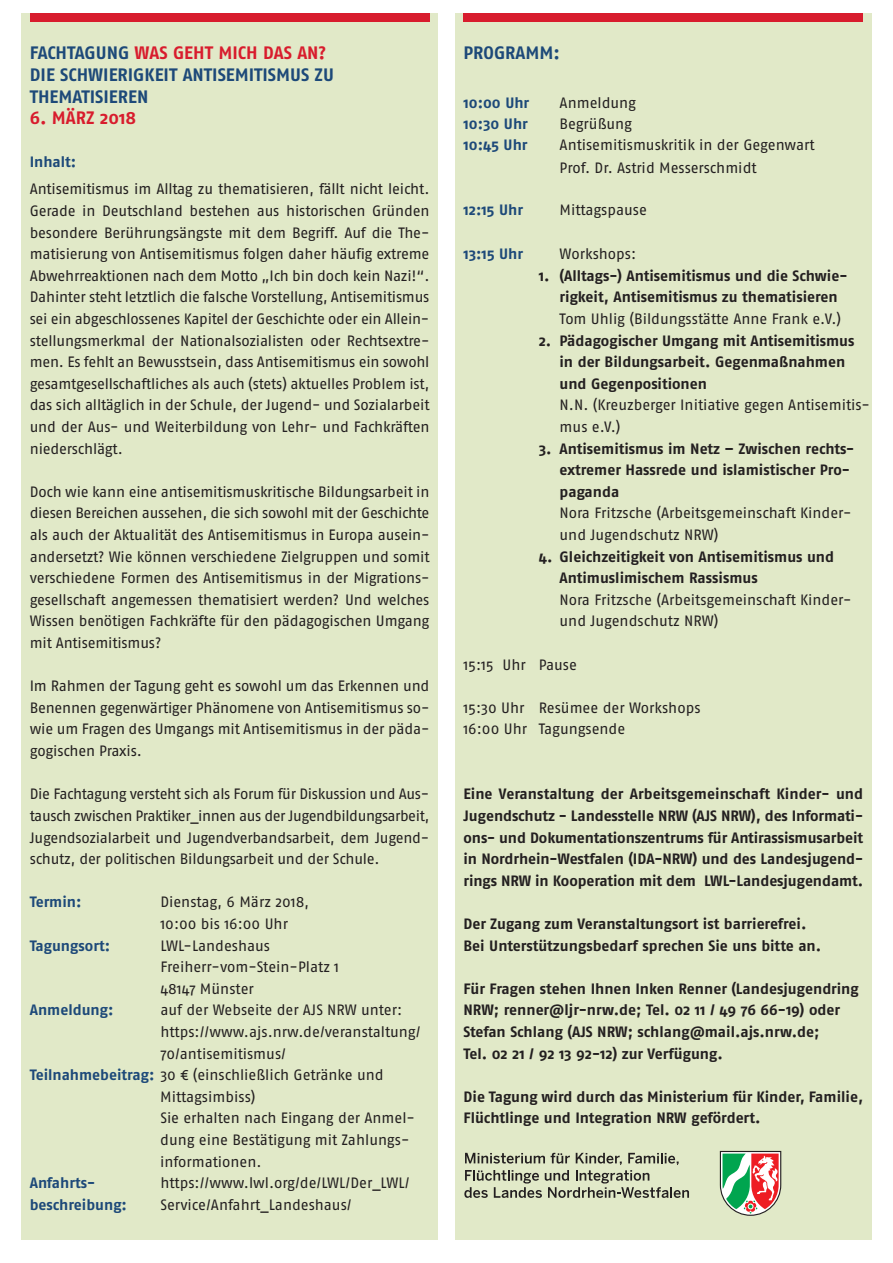
<style>
.page{position:relative;width:893px;height:1263px;background:#fff}
.page>*{position:absolute;margin:0;border:0;box-sizing:border-box;transform-origin:0 0}
.t1{font:700 18px/21.6px "Fago No";color:#1d4979}
.t2{font:700 18px "Fago No";color:#d81c2d}
.t3{font:15px/21.6px "Fago No";letter-spacing:-.005em;color:#231f20}
.t4{font:700 15px/21.6px "Fago No";letter-spacing:-.005em;color:#231f20}
.t5{font:700 15px "Fago No";color:#1d4979}
.s1{color:#d81c2d}
.s2{font-weight:700;color:#1d4979}
</style>
<div class="page">
<div style="left:21px;top:13px;width:417px;height:1226px;background:#e1e9c8"></div>
<div style="left:30px;top:13px;width:399px;height:8px;background:#d81c2d"></div>
<div style="left:455px;top:13px;width:417px;height:1226px;background:#e1e9c8"></div>
<div style="left:463px;top:13px;width:400px;height:8px;background:#d81c2d"></div>
<svg style="left:720px;top:1151px;width:61px;height:65px;background:#aea48e"></svg>
<svg style="left:464px;top:1153px;width:225px;height:45px"></svg>
<p class="t1" style="left:30px;top:42px;width:306px">FACHTAGUNG <span class="s1">WAS GEHT MICH DAS AN?<br></span>DIE SCHWIERIGKEIT ANTISEMITISMUS ZU<br>THEMATISIEREN</p>
<p class="t2" style="left:30px;top:107px;width:108px">6. MÄRZ 2018</p>
<p class="t5" style="left:30px;top:153px;width:48px">Inhalt:</p>
<p class="t3" style="left:30px;top:178px;width:401px;text-align:justify">Antisemitismus im Alltag zu thematisieren, fällt nicht leicht.<br>Gerade in Deutschland bestehen aus historischen Gründen besondere Berührungsängste mit dem Begriff. Auf die The&shy;matisierung von Antisemitismus folgen daher häufig extreme Abwehrreaktionen nach dem Motto „Ich bin doch kein Nazi!“.<br>Dahinter steht letztlich die falsche Vorstellung, Antisemitismus sei ein abgeschlossenes Kapitel der Geschichte oder ein Allein&shy;stellungsmerkmal der Nationalsozialisten oder Rechtsextre&shy;men. Es fehlt an Bewusstsein, dass Antisemitismus ein sowohl gesamtgesellschaftliches als auch (stets) aktuelles Problem ist, das sich alltäglich in der Schule, der Jugend- und Sozialarbeit und der Aus- und Weiterbildung von Lehr- und Fachkräften niederschlägt.</p>
<p class="t3" style="left:30px;top:481px;width:401px;text-align:justify">Doch wie kann eine antisemitismuskritische Bildungsarbeit in diesen Bereichen aussehen, die sich sowohl mit der Geschichte als auch der Aktualität des Antisemitismus in Europa ausein&shy;andersetzt? Wie können verschiedene Zielgruppen und somit verschiedene Formen des Antisemitismus in der Migrations&shy;gesellschaft angemessen thematisiert werden? Und welches Wissen benötigen Fachkräfte für den pädagogischen Umgang mit Antisemitismus?</p>
<p class="t3" style="left:30px;top:675px;width:401px;text-align:justify">Im Rahmen der Tagung geht es sowohl um das Erkennen und Benennen gegenwärtiger Phänomene von Antisemitismus so&shy;wie um Fragen des Umgangs mit Antisemitismus in der päda&shy;gogischen Praxis.</p>
<p class="t3" style="left:30px;top:783px;width:401px;text-align:justify">Die Fachtagung versteht sich als Forum für Diskussion und Aus&shy;tausch zwischen Praktiker_innen aus der Jugendbildungsarbeit, Jugendsozialarbeit und Jugendverbandsarbeit, dem Jugend&shy;schutz, der politischen Bildungsarbeit und der Schule.</p>
<p class="t5" style="left:30px;top:893px;width:53px">Termin:</p>
<p class="t3" style="left:160px;top:891px;width:150px">Dienstag, 6 März 2018,<br>10:00 bis 16:00 Uhr</p>
<p class="t5" style="left:30px;top:936px;width:82px">Tagungsort:</p>
<p class="t3" style="left:160px;top:934px;width:180px">LWL-Landeshaus<br>Freiherr-vom-Stein-Platz 1<br>48147 Münster</p>
<p class="t5" style="left:30px;top:1001px;width:85px">Anmeldung:</p>
<p class="t3" style="left:160px;top:999px;width:243px">auf der Webseite der AJS NRW unter:</p>
<p class="t3" style="left:160px;top:1021px;width:262px">https://www.ajs.nrw.de/veranstaltung/</p>
<p class="t3" style="left:160px;top:1042px;width:127px">70/antisemitismus/</p>
<p class="t3" style="left:30px;top:1064px;width:355px"><span class="s2">Teilnahmebeitrag:</span> 30 € (einschließlich Getränke und</p>
<p class="t3" style="left:160px;top:1085px;width:97px">Mittagsimbiss)</p>
<p class="t3" style="left:160px;top:1107px;width:256px">Sie erhalten nach Eingang der Anmel-</p>
<p class="t3" style="left:160px;top:1129px;width:251px">dung eine Bestätigung mit Zahlungs-</p>
<p class="t3" style="left:160px;top:1150px;width:103px">informationen.</p>
<p class="t5" style="left:30px;top:1174px;width:67px">Anfahrts-</p>
<p class="t3" style="left:160px;top:1172px;width:251px">https://www.lwl.org/de/LWL/Der_LWL/</p>
<p class="t5" style="left:30px;top:1196px;width:99px">beschreibung:</p>
<p class="t3" style="left:160px;top:1193px;width:193px">Service/Anfahrt_Landeshaus/</p>
<p class="t1" style="left:463px;top:42px;width:98px">PROGRAMM:</p>
<p class="t5" style="left:463px;top:94px;width:67px">10:00 Uhr</p>
<p class="t3" style="left:560px;top:92px;width:78px">Anmeldung</p>
<p class="t5" style="left:463px;top:115px;width:66px">10:30 Uhr</p>
<p class="t3" style="left:560px;top:113px;width:74px">Begrüßung</p>
<p class="t5" style="left:463px;top:136px;width:66px">10:45 Uhr</p>
<p class="t3" style="left:560px;top:134px;width:257px;line-height:22.5px">Antisemitismuskritik in der Gegenwart<br>Prof. Dr. Astrid Messerschmidt</p>
<p class="t5" style="left:463px;top:201px;width:61px">12:15 Uhr</p>
<p class="t3" style="left:560px;top:199px;width:89px">Mittagspause</p>
<p class="t5" style="left:463px;top:245px;width:61px">13:15 Uhr</p>
<p class="t3" style="left:560px;top:242px;width:78px">Workshops:</p>
<p class="t4" style="left:559px;top:265px;width:290px;text-indent:-21px">1. (Alltags-) Antisemitismus und die Schwie&shy;rigkeit, Antisemitismus zu thematisieren</p>
<p class="t3" style="left:560px;top:308px;width:283px">Tom Uhlig (Bildungsstätte Anne Frank e.V.)</p>
<p class="t4" style="left:559px;top:329px;width:297px;text-indent:-21px">2. Pädagogischer Umgang mit Antisemitismus in der Bildungsarbeit. Gegenmaßnahmen und Gegenpositionen</p>
<p class="t3" style="left:560px;top:394px;width:312px">N.N. (Kreuzberger Initiative gegen Antisemitis&shy;mus e.V.)</p>
<p class="t4" style="left:560px;top:437px;width:296px;text-indent:-21px">3. Antisemitismus im Netz – Zwischen rechts&shy;extremer Hassrede und islamistischer Pro&shy;paganda</p>
<p class="t3" style="left:560px;top:502px;width:294px">Nora Fritzsche (Arbeitsgemeinschaft Kinder&shy;und Jugendschutz NRW)</p>
<p class="t4" style="left:560px;top:545px;width:276px;text-indent:-21px">4. Gleichzeitigkeit von Antisemitismus und<br>Antimuslimischem Rassismus</p>
<p class="t3" style="left:560px;top:589px;width:294px">Nora Fritzsche (Arbeitsgemeinschaft Kinder&shy;und Jugendschutz NRW)</p>
<p class="t3" style="left:463px;top:653px;width:115px">15:15 Uhr Pause</p>
<p class="t3" style="left:463px;top:697px;width:239px">15:30 Uhr Resümee der Workshops<br>16:00 Uhr Tagungsende</p>
<p class="t4" style="left:463px;top:783px;width:401px;text-align:justify">Eine Veranstaltung der Arbeitsgemeinschaft Kinder- und Jugendschutz - Landesstelle NRW (AJS NRW), des Informati&shy;ons- und Dokumentationszentrums für Antirassismusarbeit in Nordrhein-Westfalen (IDA-NRW) und des Landesjugend&shy;rings NRW in Kooperation mit dem LWL-Landesjugendamt.</p>
<p class="t4" style="left:463px;top:913px;width:359px">Der Zugang zum Veranstaltungsort ist barrierefrei.<br>Bei Unterstützungsbedarf sprechen Sie uns bitte an.</p>
<p class="t4" style="left:463px;top:977px;width:397px">Für Fragen stehen Ihnen Inken Renner (Landesjugendring NRW; renner@ljr-nrw.de; Tel. 02 11 / 49 76 66-19) oder Stefan Schlang (AJS NRW; schlang@mail.ajs.nrw.de;<br>Tel. 02 21 / 92 13 92-12) zur Verfügung.</p>
<p class="t4" style="left:463px;top:1085px;width:401px">Die Tagung wird durch das Ministerium für Kinder, Familie,<br>Flüchtlinge und Integration NRW gefördert.</p>
</div>
